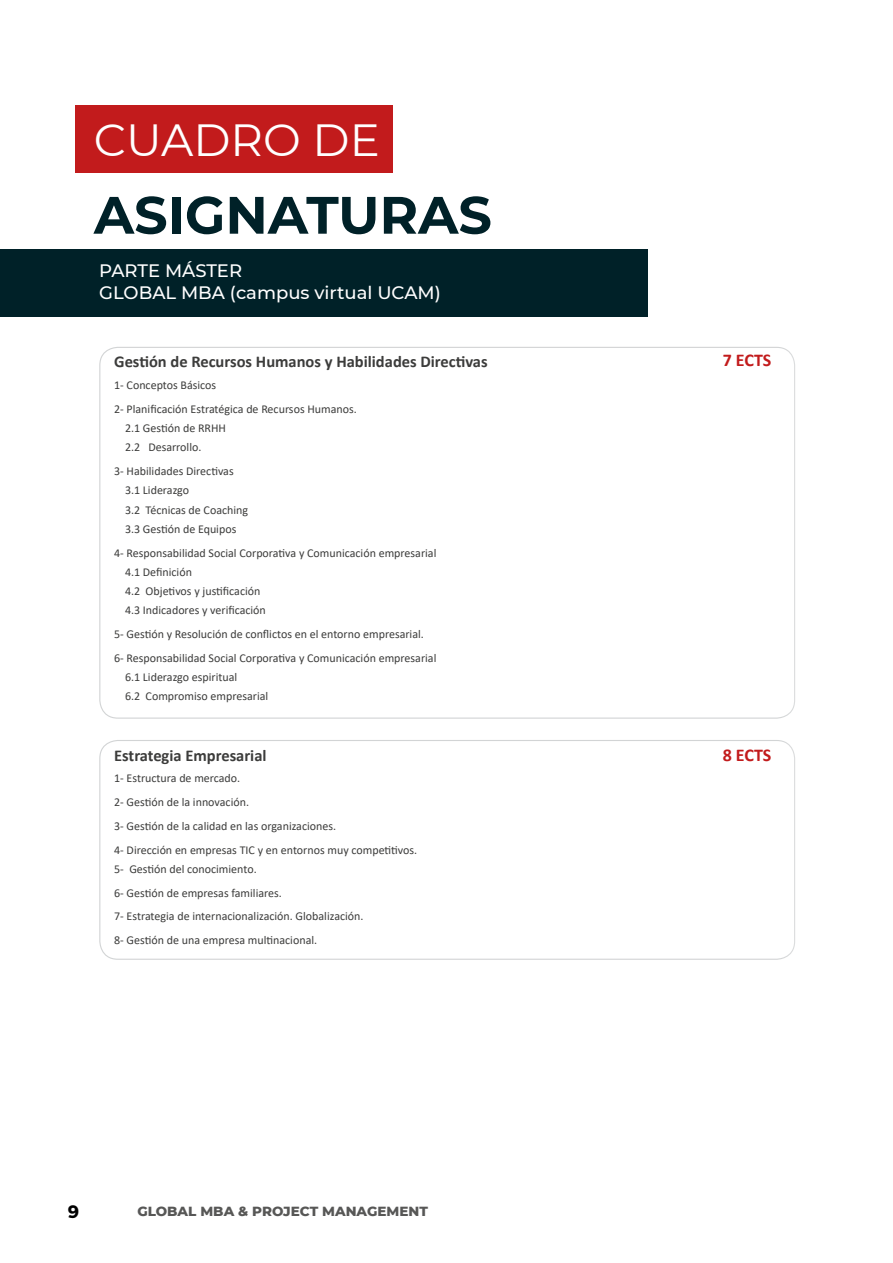
<style>
.page{position:relative;width:893px;height:1263px;background:#fff}
.page>*{position:absolute;margin:0;border:0;box-sizing:border-box;transform-origin:0 0}
.t1{font:700 52.5px "Montserrat";color:#002128}
.t2{font:45px "Montserrat";color:#fff}
.t3{font:500 18px/21.6px "Montserrat";color:#fff}
.t4{font:700 18px "Calibri";letter-spacing:-.005em;color:#c21b1c}
.t5{font:700 18px "Montserrat";color:#000}
.t6{font:700 16.5px "Calibri";color:#3c3c3b}
.t7{font:800 13.5px "Montserrat";color:#575756}
.t8{font:12px/23.7px "Calibri";color:#3c3c3b}
</style>
<div class="page">
<div style="left:0;top:249px;width:648px;height:67px;background:#002128"></div>
<div style="left:76px;top:106px;width:317px;height:67px;background:#c21b1c"></div>
<div style="left:99px;top:740px;width:696px;height:220px;border:1px solid #d2d4d5;border-radius:18px"></div>
<h2 class="t2" style="left:94px;top:109px;width:288px">CUADRO DE</h2>
<h1 class="t1" style="left:94px;top:177px;width:400px">ASIGNATURAS</h1>
<h3 class="t3" style="left:99px;top:259px;width:343px">PARTE MÁSTER<br>GLOBAL MBA (campus virtual UCAM)</h3>
<h3 class="t6" style="left:114px;top:350px;width:375px">Gestión de Recursos Humanos y Habilidades Directivas</h3>
<p class="t8" style="left:114px;top:373px;width:244px">1- Conceptos Básicos<br>2- Planificación Estratégica de Recursos Humanos.</p>
<p class="t8" style="left:125px;top:418px;width:103px;line-height:19.2px">2.1 Gestión de RRHH<br>2.2 Desarrollo.</p>
<p class="t8" style="left:125px;top:461px;width:125px;line-height:19.2px;text-indent:-11px">3- Habilidades Directivas<br>3.1 Liderazgo<br>3.2 Técnicas de Coaching<br>3.3 Gestión de Equipos</p>
<p class="t8" style="left:125px;top:543px;width:313px;line-height:19.2px;text-indent:-11px">4- Responsabilidad Social Corporativa y Comunicación empresarial 4.1 Definición<br>4.2 Objetivos y justificación<br>4.3 Indicadores y verificación</p>
<p class="t8" style="left:114px;top:622px;width:324px">5- Gestión y Resolución de conflictos en el entorno empresarial.<br>6- Responsabilidad Social Corporativa y Comunicación empresarial</p>
<p class="t8" style="left:125px;top:667px;width:145px;line-height:19.2px">6.1 Liderazgo espiritual<br>6.2 Compromiso empresarial</p>
<h3 class="t6" style="left:114px;top:744px;width:154px">Estrategia Empresarial</h3>
<p class="t8" style="left:114px;top:766px;width:305px">1- Estructura de mercado.<br>2- Gestión de la innovación.<br>3- Gestión de la calidad en las organizaciones.<br>4- Dirección en empresas TIC y en entornos muy competitivos.</p>
<p class="t8" style="left:114px;top:857px;width:251px">5- Gestión del conocimiento.<br>6- Gestión de empresas familiares.<br>7- Estrategia de internacionalización. Globalización.<br>8- Gestión de una empresa multinacional.</p>
<h3 class="t5" style="left:68px;top:1200px;width:13px">9</h3>
<p class="t7" style="left:137px;top:1201px;width:292px">GLOBAL MBA &amp; PROJECT MANAGEMENT</p>
<h3 class="t4" style="left:723px;top:347px;width:50px">7 ECTS</h3>
<h3 class="t4" style="left:723px;top:742px;width:50px">8 ECTS</h3>
</div>
